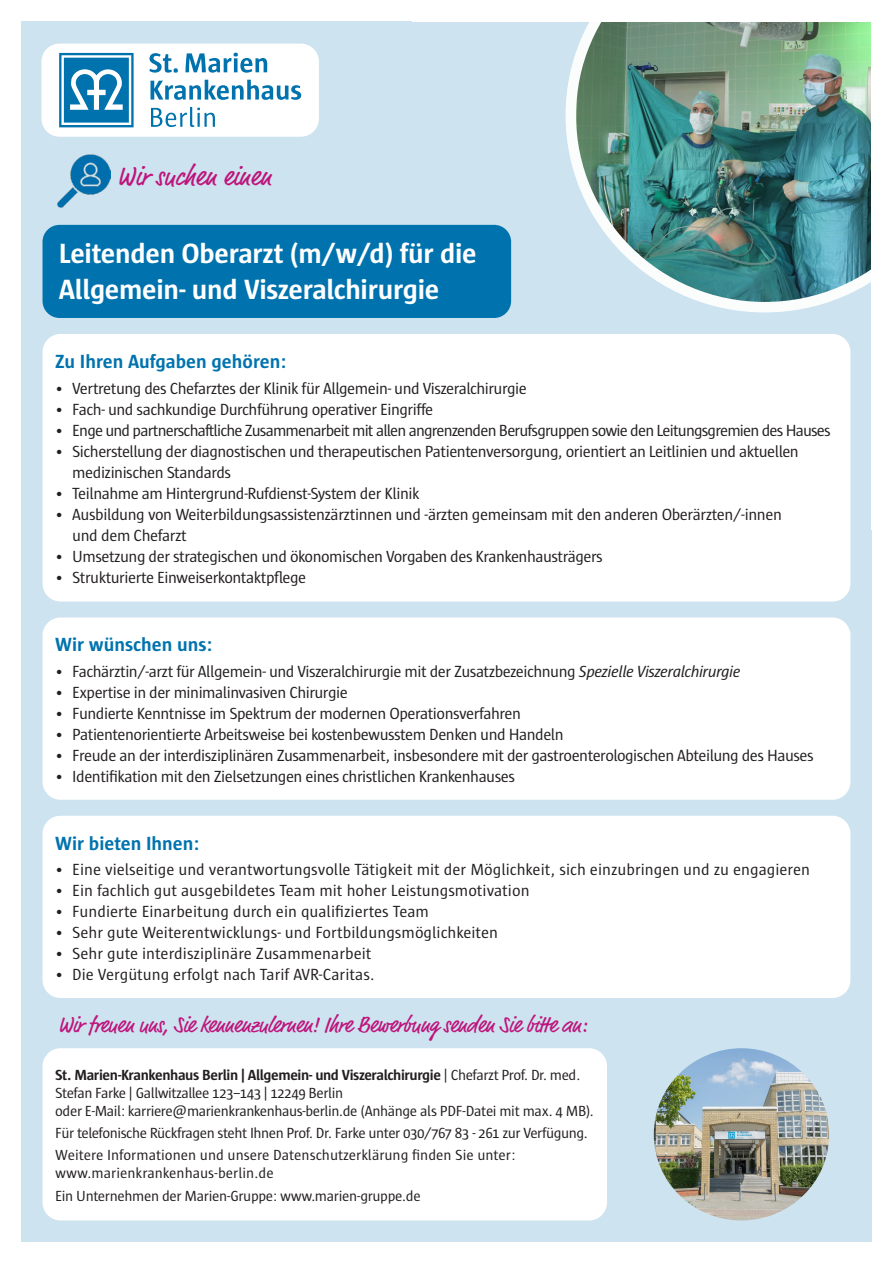
<style>
.page{position:relative;width:893px;height:1263px;background:#fff}
.page>*{position:absolute;margin:0;border:0;box-sizing:border-box;transform-origin:0 0}
.t1{font:700 28.5px/36px "Sun";letter-spacing:-.01em;color:#fff}
.Fliess{font:27px "Market Pro";color:#be147c}
.Fliess-2{font:22.5px "Market Pro";letter-spacing:-.02em;color:#be147c}
.Fliess-3{font:700 19.5px "Sun";color:#0073ae}
.t2{font:16.5px/21px "Sun";letter-spacing:-.03em;color:#231f20}
.t3{font:16.5px "Sun";color:#231f20}
.t4{font:16.5px "Sun";letter-spacing:-.05em;color:#231f20}
.Fliess-4{font:15px/18px "Sun";letter-spacing:-.03em;color:#231f20}
.Fliess-5{font:15px/18px "Sun";color:#231f20}
.s1{font-style:italic}
.s2{font-weight:700}
</style>
<div class="page">
<div style="left:21px;top:21px;width:851px;height:1221px;background:#cde3ef"></div>
<div style="left:41px;top:44px;width:278px;height:93px;background:#fff;border-radius:18px"></div>
<svg style="left:149px;top:53px;width:29px;height:20px"></svg>
<svg style="left:185px;top:53px;width:82px;height:20px"></svg>
<svg style="left:150px;top:80px;width:151px;height:20px"></svg>
<svg style="left:151px;top:107px;width:64px;height:20px"></svg>
<svg style="left:59px;top:53px;width:75px;height:74px"></svg>
<div style="left:43px;top:225px;width:468px;height:93px;background:#0073ae;border-radius:17px"></div>
<img style="left:566px;top:21px;width:306px;height:291px">
<div style="left:43px;top:617px;width:807px;height:183px;background:#fff;border-radius:18px"></div>
<div style="left:43px;top:816px;width:807px;height:182px;background:#fff;border-radius:18px"></div>
<div style="left:43px;top:334px;width:807px;height:267px;background:#fff;border-radius:18px"></div>
<img style="left:654px;top:1048px;width:175px;height:172px">
<div style="left:43px;top:1048px;width:564px;height:172px;background:#fff;border-radius:18px"></div>
<img style="left:57px;top:154px;width:54px;height:53px">
<p class="Fliess" style="left:117px;top:158px;width:156px">Wir suchen einen</p>
<h1 class="t1" style="left:59px;top:236px;width:419px">Leitenden Oberarzt (m/w/d) für die<br>Allgemein- und Viszeralchirurgie</h1>
<p class="Fliess-3" style="left:55px;top:351px;width:233px">Zu Ihren Aufgaben gehören:</p>
<p class="t2" style="left:55px;top:377px;width:473px">• Vertretung des Chefarztes der Klinik für Allgemein- und Viszeralchirurgie</p>
<p class="t2" style="left:55px;top:398px;width:380px">• Fach- und sachkundige Durchführung operativer Eingriffe</p>
<p class="t4" style="left:55px;top:421px;width:777px">• Enge und partnerschaftliche Zusammenarbeit mit allen angrenzenden Berufsgruppen sowie den Leitungsgremien des Hauses</p>
<p class="t2" style="left:72px;top:440px;width:728px;text-indent:-17px">• Sicherstellung der diagnostischen und therapeutischen Patientenversorgung, orientiert an Leitlinien und aktuellen medizinischen Standards</p>
<p class="t2" style="left:55px;top:482px;width:366px">• Teilnahme am Hintergrund-Rufdienst-System der Klinik</p>
<p class="t2" style="left:72px;top:503px;width:711px;text-indent:-17px">• Ausbildung von Weiterbildungsassistenzärztinnen und -ärzten gemeinsam mit den anderen Oberärzten/-innen und dem Chefarzt</p>
<p class="t2" style="left:55px;top:545px;width:549px">• Umsetzung der strategischen und ökonomischen Vorgaben des Krankenhausträgers</p>
<p class="t2" style="left:55px;top:566px;width:253px">• Strukturierte Einweiserkontaktpflege</p>
<p class="Fliess-3" style="left:55px;top:634px;width:159px">Wir wünschen uns:</p>
<p class="t2" style="left:55px;top:660px;width:687px">• Fachärztin/-arzt für Allgemein- und Viszeralchirurgie mit der Zusatzbezeichnung <span class="s1">Spezielle Viszeralchirurgie</span></p>
<p class="t2" style="left:55px;top:681px;width:294px">• Expertise in der minimalinvasiven Chirurgie</p>
<p class="t2" style="left:55px;top:702px;width:467px">• Fundierte Kenntnisse im Spektrum der modernen Operationsverfahren</p>
<p class="t2" style="left:55px;top:723px;width:510px">• Patientenorientierte Arbeitsweise bei kostenbewusstem Denken und Handeln</p>
<p class="t2" style="left:55px;top:744px;width:760px">• Freude an der interdisziplinären Zusammenarbeit, insbesondere mit der gastroenterologischen Abteilung des Hauses</p>
<p class="t2" style="left:55px;top:765px;width:461px">• Identifikation mit den Zielsetzungen eines christlichen Krankenhauses</p>
<p class="Fliess-3" style="left:55px;top:832px;width:146px">Wir bieten Ihnen:</p>
<p class="t3" style="left:55px;top:860px;width:756px">• Eine vielseitige und verantwortungsvolle Tätigkeit mit der Möglichkeit, sich einzubringen und zu engagieren</p>
<p class="t3" style="left:55px;top:881px;width:476px">• Ein fachlich gut ausgebildetes Team mit hoher Leistungsmotivation</p>
<p class="t3" style="left:55px;top:902px;width:375px">• Fundierte Einarbeitung durch ein qualifiziertes Team</p>
<p class="t3" style="left:55px;top:923px;width:444px">• Sehr gute Weiterentwicklungs- und Fortbildungsmöglichkeiten</p>
<p class="t3" style="left:55px;top:944px;width:318px">• Sehr gute interdisziplinäre Zusammenarbeit</p>
<p class="t3" style="left:55px;top:965px;width:321px">• Die Vergütung erfolgt nach Tarif AVR-Caritas.</p>
<p class="Fliess-2" style="left:58px;top:1009px;width:530px">Wir freuen uns, Sie kennenzulernen! Ihre Bewerbung senden Sie bitte an:</p>
<p class="Fliess-4" style="left:55px;top:1066px;width:540px"><span class="s2">St. Marien-Krankenhaus Berlin | Allgemein- und Viszeralchirurgie</span> | Chefarzt Prof. Dr. med.<br>Stefan Farke | Gallwitzallee 123–143 | 12249 Berlin<br>oder E-Mail: karriere@marienkrankenhaus-berlin.de (Anhänge als PDF-Datei mit max. 4 MB).</p>
<p class="Fliess-4" style="left:55px;top:1124px;width:534px">Für telefonische Rückfragen steht Ihnen Prof. Dr. Farke unter 030/767 83 - 261 zur Verfügung.</p>
<p class="Fliess-5" style="left:55px;top:1146px;width:462px">Weitere Informationen und unsere Datenschutzerklärung finden Sie unter: www.marienkrankenhaus-berlin.de</p>
<p class="Fliess-4" style="left:55px;top:1186px;width:367px">Ein Unternehmen der Marien-Gruppe: www.marien-gruppe.de</p>
</div>
